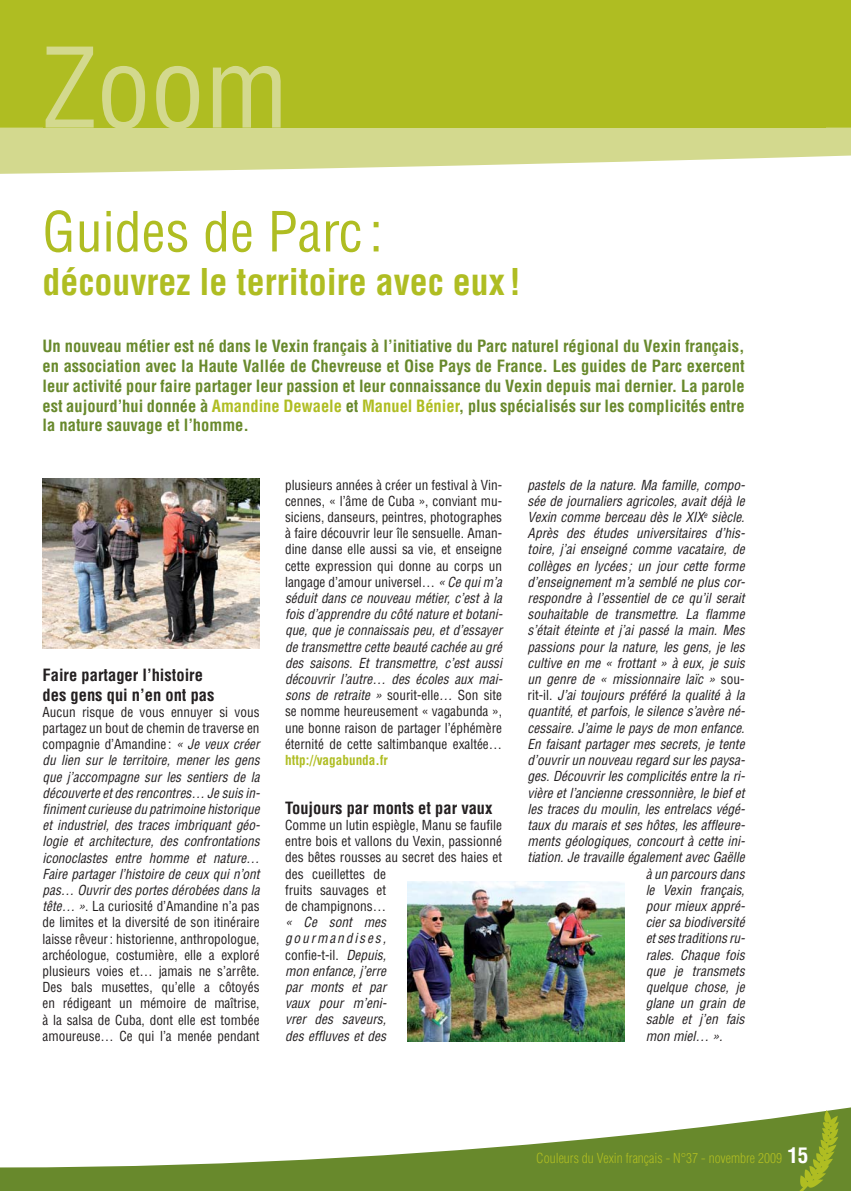
<style>
.page{position:relative;width:851px;height:1191px;background:#fff}
.page>*{position:absolute;margin:0;border:0;box-sizing:border-box;transform-origin:0 0}
.t1{font:condensed 108px "Helvetica LT Std";color:#d3d98e}
.t2{font:condensed 54px "Helvetica LT Std";color:#afbd22}
.t3{font:700 condensed 36px "Helvetica LT Std";color:#afbd22}
.t4{font:700 condensed 16.5px/19.8px "Helvetica LT Std";color:#68892c;text-align:justify}
.t5{font:700 condensed 16.5px/19.8px "Helvetica LT Std";color:#231f20}
.t6{font:condensed 13.5px/16.2px "Helvetica LT Std";color:#231f20;text-align:justify}
.t7{font:italic condensed 13.5px/16.2px "Helvetica LT Std";color:#231f20;text-align:justify}
.t8{font:300 condensed 13.5px "Helvetica LT Std";color:#afbd22}
.t9{font:700 condensed 13.5px "Helvetica LT Std";color:#afbd22}
.s1{color:#afbd22}
.s2{font-style:italic}
.s3{font-style:normal}
.s4{font-weight:700;font-size:21px;color:#fff}
</style>
<div class="page">
<div style="left:0;top:0;width:850px;height:128px;background:#afbd22"></div>
<svg style="left:0;top:128px;width:850px;height:46px;fill:#d3d98e"></svg>
<svg style="left:0;top:1107px;width:850px;height:83px"></svg>
<img style="left:792px;top:1110px;width:46px;height:80px">
<img style="left:43px;top:478px;width:216px;height:170px">
<img style="left:407px;top:882px;width:217px;height:159px">
<h1 class="t1" style="left:43px;top:51px;width:248px">Zoom</h1>
<h2 class="t2" style="left:43px;top:213px;width:342px">Guides de Parc :</h2>
<h3 class="t3" style="left:43px;top:269px;width:480px">découvrez le territoire avec eux !</h3>
<p class="t4" style="left:43px;top:338px;width:703px">Un nouveau métier est né dans le Vexin français à l’initiative du Parc naturel régional du Vexin français, en association avec la Haute Vallée de Chevreuse et Oise Pays de France. Les guides de Parc exercent leur activité pour faire partager leur passion et leur connaissance du Vexin depuis mai dernier. La parole est aujourd’hui donnée à <span class="s1">Amandine Dewaele</span> et <span class="s1">Manuel Bénier</span>, plus spécialisés sur les complicités entre la nature sauvage et l’homme.</p>
<p class="t5" style="left:43px;top:667px;width:173px">Faire partager l’histoire des gens qui n’en ont pas</p>
<p class="t6" style="left:43px;top:705px;width:219px">Aucun risque de vous ennuyer si vous partagez un bout de chemin de traverse en compagnie d’Amandine : <span class="s2">« Je veux créer du lien sur le territoire, mener les gens que j’accompagne sur les sentiers de la découverte et des rencontres… Je suis in&shy;finiment curieuse du patrimoine historique et industriel, des traces imbriquant géo&shy;logie et architecture, des confrontations iconoclastes entre homme et nature… Faire partager l’histoire de ceux qui n’ont pas… Ouvrir des portes dérobées dans la tête… »</span>. La curiosité d’Amandine n’a pas de limites et la diversité de son itinéraire laisse rêveur : historienne, anthropologue, archéologue, costumière, elle a exploré plusieurs voies et… jamais ne s’arrête.<br>Des bals musettes, qu’elle a côtoyés en rédigeant un mémoire de maîtrise, à la salsa de Cuba, dont elle est tombée amoureuse… Ce qui l’a menée pendant</p>
<p class="t6" style="left:285px;top:478px;width:219px">plusieurs années à créer un festival à Vin&shy;cennes, « l’âme de Cuba », conviant mu&shy;siciens, danseurs, peintres, photographes à faire découvrir leur île sensuelle. Aman&shy;dine danse elle aussi sa vie, et enseigne cette expression qui donne au corps un langage d’amour universel… <span class="s2">« Ce qui m’a séduit dans ce nouveau métier, c’est à la fois d’apprendre du côté nature et botani&shy;que, que je connaissais peu, et d’essayer de transmettre cette beauté cachée au gré des saisons. Et transmettre, c’est aussi découvrir l’autre… des écoles aux mai&shy;sons de retraite »</span> sourit-elle<span class="s2">…</span> Son site se nomme heureusement « vagabunda », une bonne raison de partager l’éphémère éternité de cette saltimbanque exaltée…</p>
<p class="t9" style="left:285px;top:755px;width:104px">http://vagabunda.fr</p>
<p class="t5" style="left:285px;top:800px;width:209px">Toujours par monts et par vaux</p>
<p class="t6" style="left:285px;top:818px;width:218px;text-align:left">Comme un lutin espiègle, Manu se faufile entre bois et vallons du Vexin, passionné des bêtes rousses au secret des haies et des cueillettes de<br>fruits sauvages et<br>de champignons…</p>
<p class="t7" style="left:285px;top:916px;width:103px">« Ce sont mes gourmandises, <span class="s3">confie-t-il.</span> Depuis, mon enfance, j’erre par monts et par vaux pour m’eni&shy;vrer des saveurs, des effluves et des</p>
<p class="t7" style="left:527px;top:478px;width:219px">pastels de la nature. Ma famille, compo-</p>
<p class="t7" style="left:527px;top:494px;width:218px">sée de journaliers agricoles, avait déjà le</p>
<p class="t7" style="left:527px;top:511px;width:218px">Vexin comme berceau dès le XIX<sup>e</sup> siècle.</p>
<p class="t7" style="left:527px;top:527px;width:219px">Après des études universitaires d’his-</p>
<p class="t7" style="left:527px;top:543px;width:218px">toire, j’ai enseigné comme vacataire, de</p>
<p class="t7" style="left:527px;top:559px;width:218px">collèges en lycées ; un jour cette forme</p>
<p class="t7" style="left:527px;top:575px;width:219px">d’enseignement m’a semblé ne plus cor-</p>
<p class="t7" style="left:527px;top:592px;width:218px">respondre à l’essentiel de ce qu’il serait</p>
<p class="t7" style="left:527px;top:608px;width:218px">souhaitable de transmettre. La flamme</p>
<p class="t7" style="left:527px;top:624px;width:218px">s’était éteinte et j’ai passé la main. Mes</p>
<p class="t7" style="left:527px;top:640px;width:218px">passions pour la nature, les gens, je les</p>
<p class="t7" style="left:527px;top:656px;width:218px">cultive en me « frottant » à eux, je suis</p>
<p class="t7" style="left:527px;top:673px;width:218px">un genre de « missionnaire laïc » <span class="s3">sou-</span></p>
<p class="t7" style="left:527px;top:689px;width:218px"><span class="s3">rit-il.</span> J’ai toujours préféré la qualité à la</p>
<p class="t7" style="left:527px;top:705px;width:219px">quantité, et parfois, le silence s’avère né-</p>
<p class="t7" style="left:527px;top:721px;width:218px">cessaire. J’aime le pays de mon enfance.</p>
<p class="t7" style="left:527px;top:737px;width:218px">En faisant partager mes secrets, je tente</p>
<p class="t7" style="left:527px;top:754px;width:219px">d’ouvrir un nouveau regard sur les paysa-</p>
<p class="t7" style="left:527px;top:770px;width:219px">ges. Découvrir les complicités entre la ri-</p>
<p class="t7" style="left:527px;top:786px;width:218px">vière et l’ancienne cressonnière, le bief et</p>
<p class="t7" style="left:527px;top:802px;width:219px">les traces du moulin, les entrelacs végé-</p>
<p class="t7" style="left:527px;top:818px;width:219px">taux du marais et ses hôtes, les affleure-</p>
<p class="t7" style="left:527px;top:835px;width:219px">ments géologiques, concourt à cette ini-</p>
<p class="t7" style="left:527px;top:851px;width:218px">tiation. Je travaille également avec Gaëlle</p>
<p class="t7" style="left:645px;top:867px;width:100px">à un parcours dans</p>
<p class="t7" style="left:645px;top:883px;width:100px">le Vexin français,</p>
<p class="t7" style="left:645px;top:899px;width:101px">pour mieux appré-</p>
<p class="t7" style="left:645px;top:916px;width:100px">cier sa biodiversité</p>
<p class="t7" style="left:645px;top:932px;width:101px">et ses traditions ru-</p>
<p class="t7" style="left:645px;top:948px;width:100px">rales. Chaque fois</p>
<p class="t7" style="left:645px;top:964px;width:100px">que je transmets</p>
<p class="t7" style="left:645px;top:980px;width:100px">quelque chose, je</p>
<p class="t7" style="left:645px;top:997px;width:100px">glane un grain de</p>
<p class="t7" style="left:645px;top:1013px;width:100px">sable et j’en fais</p>
<p class="t7" style="left:645px;top:1029px;width:78px">mon miel… ».</p>
<p class="t8" style="left:536px;top:1152px;width:274px">Couleurs du Vexin français - N°37 - novembre 2009 <span class="s4">15</span></p>
</div>
